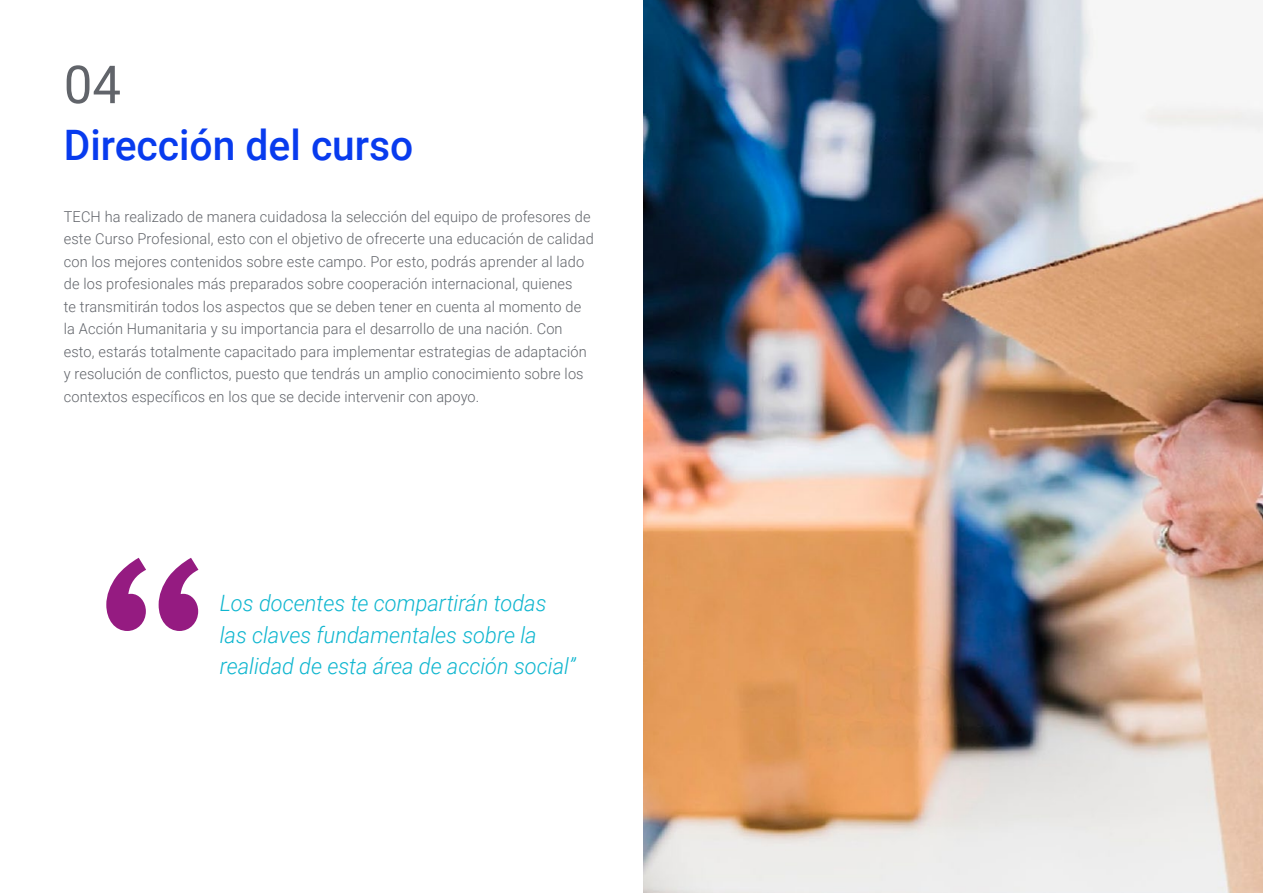
<style>
.page{position:relative;width:1263px;height:893px;background:#fff}
.page>*{position:absolute;margin:0;border:0;box-sizing:border-box;transform-origin:0 0}
.t1{font:52.5px "Roboto";color:#61646a}
.t2{font:500 42px "Roboto";color:#083bee}
.t3{font:italic 300 22.5px/31.5px "Roboto";color:#0fb6cf}
.t4{font:300 15px/22.5px "Roboto";letter-spacing:.01em;color:#61646a}
</style>
<div class="page">
<img style="left:643px;top:0;width:620px;height:893px">
<svg style="left:106px;top:558px;width:92px;height:73px"></svg>
<h1 class="t1" style="left:64px;top:48px;width:59px">04</h1>
<h2 class="t2" style="left:64px;top:115px;width:351px">Dirección del curso</h2>
<p class="t4" style="left:64px;top:205px;width:532px">TECH ha realizado de manera cuidadosa la selección del equipo de profesores de este Curso Profesional, esto con el objetivo de ofrecerte una educación de calidad con los mejores contenidos sobre este campo. Por esto, podrás aprender al lado de los profesionales más preparados sobre cooperación internacional, quienes<br>te transmitirán todos los aspectos que se deben tener en cuenta al momento de la Acción Humanitaria y su importancia para el desarrollo de una nación. Con esto, estarás totalmente capacitado para implementar estrategias de adaptación y resolución de conflictos, puesto que tendrás un amplio conocimiento sobre los contextos específicos en los que se decide intervenir con apoyo.</p>
<h3 class="t3" style="left:220px;top:587px;width:357px">Los docentes te compartirán todas las claves fundamentales sobre la realidad de esta área de acción social”</h3>
</div>
